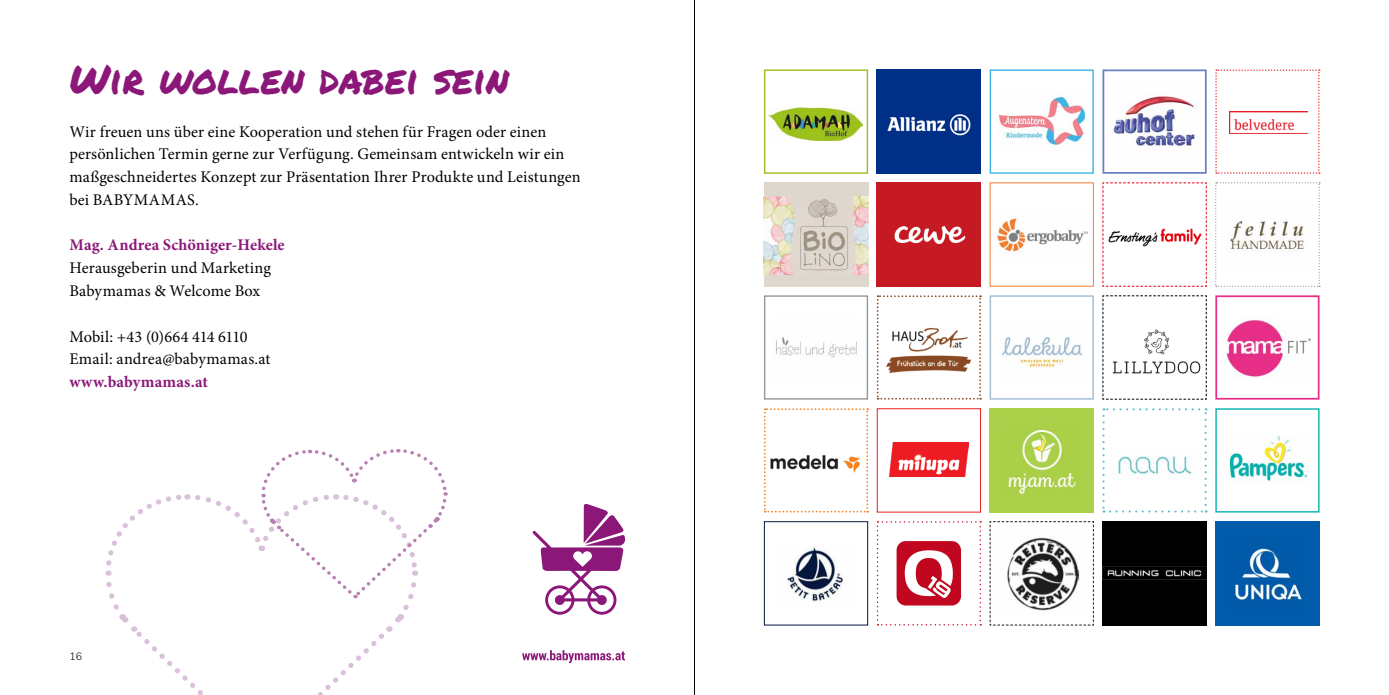
<style>
.page{position:relative;width:1389px;height:695px;background:#fff}
.page>*{position:absolute;margin:0;border:0;box-sizing:border-box;transform-origin:0 0}
.t1{font:40.25px "Permanent Marker";color:#8b1878}
.t2{font:16.28px/22.8px "Minion Pro";letter-spacing:.005em;color:#000}
.t3{font:700 16.28px "Minion Pro";letter-spacing:.01em;color:#8b1878}
.t4{font:300 10.5px "Nunito";color:#000}
</style>
<div class="page">
<hr style="left:694px;top:0;width:1px;height:694px;background:#000">
<svg style="left:522px;top:650px;width:103px;height:13px"></svg>
<div style="left:990px;top:408px;width:104px;height:104px;background:#aad149"></div>
<img style="left:1008px;top:427px;width:71px;height:68px">
<img style="left:889px;top:442px;width:79px;height:34px">
<div style="left:877px;top:408px;width:104px;height:104px;border:1px solid #ed1c24"></div>
<img style="left:769px;top:108px;width:94px;height:33px">
<div style="left:764px;top:69px;width:104px;height:105px;border:1px solid #9cc01a"></div>
<svg style="left:1102px;top:408px;width:105px;height:104px"></svg>
<img style="left:1112px;top:96px;width:85px;height:54px">
<div style="left:1102px;top:69px;width:105px;height:105px;border:2px solid #6c7fbe"></div>
<svg style="left:764px;top:408px;width:104px;height:104px"></svg>
<img style="left:787px;top:547px;width:57px;height:55px">
<div style="left:764px;top:521px;width:104px;height:104px;border:1px solid #051640"></div>
<svg style="left:877px;top:521px;width:104px;height:104px"></svg>
<div style="left:1102px;top:521px;width:105px;height:104px;background:#000"></div>
<img style="left:1102px;top:566px;width:105px;height:14px">
<svg style="left:989px;top:521px;width:105px;height:104px"></svg>
<img style="left:998px;top:95px;width:86px;height:55px">
<div style="left:990px;top:69px;width:104px;height:105px;border:1px solid #3eb4e6"></div>
<div style="left:764px;top:182px;width:104px;height:104px;background:#ded7ce"></div>
<img style="left:764px;top:196px;width:104px;height:78px">
<div style="left:877px;top:69px;width:104px;height:105px;background:#002f87"></div>
<img style="left:887px;top:114px;width:84px;height:22px">
<div style="left:1215px;top:521px;width:105px;height:104px;background:#005baa"></div>
<img style="left:1234px;top:544px;width:68px;height:61px">
<svg style="left:1102px;top:295px;width:105px;height:105px"></svg>
<img style="left:1002px;top:337px;width:80px;height:31px">
<div style="left:990px;top:295px;width:104px;height:104px;border:1px solid #9ebbd3"></div>
<svg style="left:1215px;top:182px;width:105px;height:105px"></svg>
<svg style="left:877px;top:295px;width:104px;height:104px"></svg>
<img style="left:775px;top:337px;width:82px;height:21px">
<div style="left:764px;top:295px;width:104px;height:104px;border:1px solid #959695"></div>
<div style="left:877px;top:182px;width:104px;height:104px;background:#c51924"></div>
<img style="left:894px;top:226px;width:72px;height:19px">
<img style="left:996px;top:218px;width:92px;height:35px">
<img style="left:1226px;top:434px;width:82px;height:47px">
<div style="left:1215px;top:408px;width:105px;height:104px;border:1px solid #02b2b0"></div>
<svg style="left:1215px;top:69px;width:105px;height:105px"></svg>
<svg style="left:1102px;top:182px;width:105px;height:105px"></svg>
<img style="left:1227px;top:320px;width:83px;height:57px">
<div style="left:1215px;top:295px;width:105px;height:104px;border:2px solid #e72f87"></div>
<svg style="left:532px;top:504px;width:93px;height:110px"></svg>
<svg style="left:105px;top:449px;width:343px;height:246px"></svg>
<h1 class="t1" style="left:69px;top:49px;width:441px">Wir wollen dabei sein</h1>
<p class="t2" style="left:69px;top:120px;width:513px">Wir freuen uns über eine Kooperation und stehen für Fragen oder einen persönlichen Termin gerne zur Verfügung. Gemeinsam entwickeln wir ein maßgeschneidertes Konzept zur Präsentation Ihrer Produkte und Leistungen bei BABYMAMAS.</p>
<p class="t3" style="left:69px;top:234px;width:217px">Mag. Andrea Schöniger-Hekele</p>
<p class="t2" style="left:69px;top:257px;width:203px">Herausgeberin und Marketing<br>Babymamas &amp; Welcome Box</p>
<p class="t2" style="left:69px;top:325px;width:203px">Mobil: +43 (0)664 414 6110<br>Email: andrea@babymamas.at</p>
<p class="t3" style="left:69px;top:370px;width:140px">www.babymamas.at</p>
<p class="t4" style="left:69px;top:649px;width:14px">16</p>
</div>
